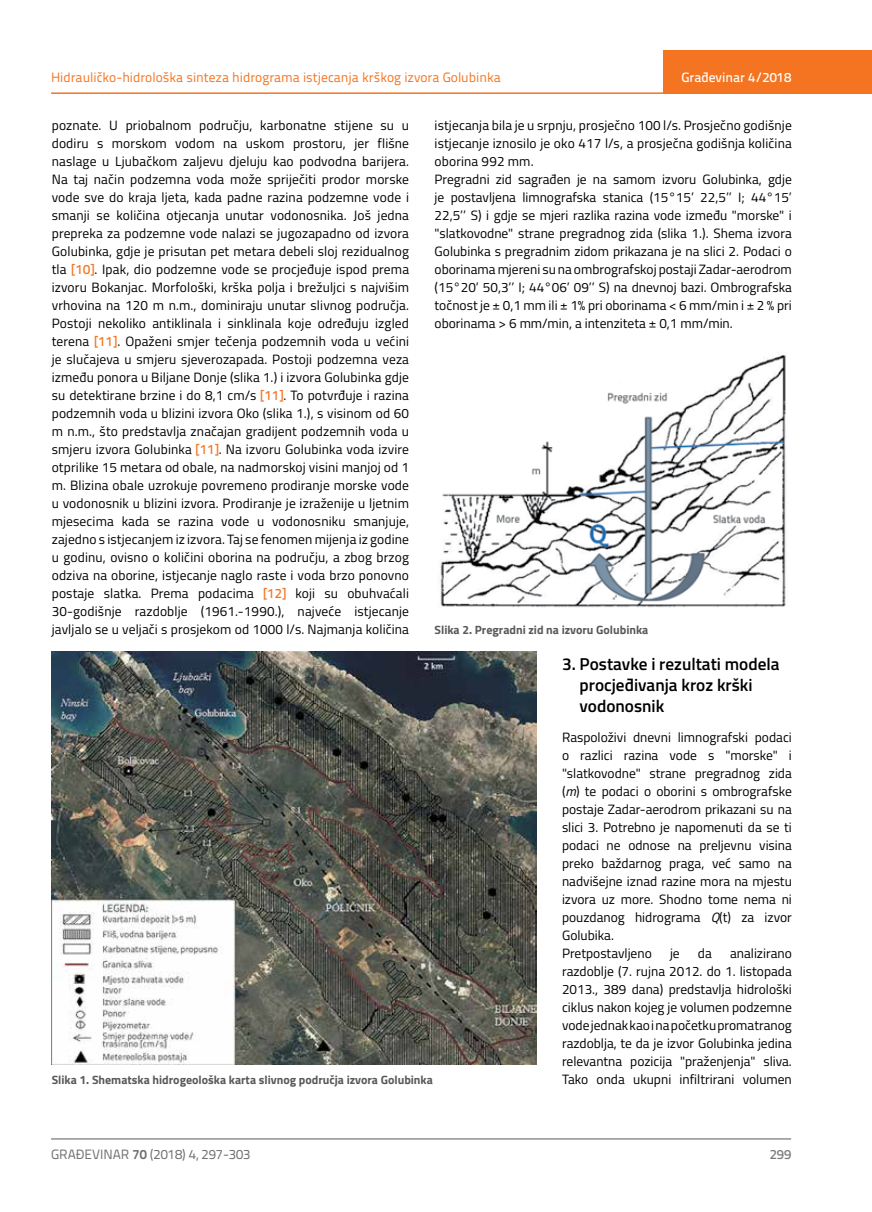
<style>
.page{position:relative;width:872px;height:1212px;background:#fff}
.page>*{position:absolute;margin:0;border:0;box-sizing:border-box;transform-origin:0 0}
.t1{font:600 17.25px/21px "Titillium";color:#000}
.t2{font:13.5px/18px "Titillium";color:#000;text-align:justify}
.t3{font:13.5px "Titillium Text 22 L";color:#f47421}
.t4{font:13.5px "Titillium Text 22 L";color:#6d6e71}
.t5{font:500 13.5px "Titillium Text 22 L";color:#fff}
.t6{font:500 13.5px "Titillium Text 22 L";color:#797a7d}
.t7{font:700 12px "Titillium";color:#58595b}
.s1{font-family:"Titillium Text 22 L";font-weight:500;color:#f47421}
.s2{font-style:italic}
.s3{font-weight:700}
</style>
<div class="page">
<hr style="left:51px;top:92px;width:821px;height:2px;background:#f47421">
<div style="left:663px;top:50px;width:209px;height:44px;background:#f47421"></div>
<hr style="left:51px;top:1139px;width:740px;height:1px;background:#58595b">
<img style="left:52px;top:652px;width:484px;height:412px">
<img style="left:440px;top:355px;width:346px;height:253px">
<p class="t3" style="left:51px;top:68px;width:451px">Hidrauličko-hidrološka sinteza hidrograma istjecanja krškog izvora Golubinka</p>
<p class="t2" style="left:52px;top:115px;width:359px">poznate. U priobalnom području, karbonatne stijene su u dodiru s morskom vodom na uskom prostoru, jer flišne naslage u Ljubačkom zaljevu djeluju kao podvodna barijera.<br>Na taj način podzemna voda može spriječiti prodor morske vode sve do kraja ljeta, kada padne razina podzemne vode i smanji se količina otjecanja unutar vodonosnika. Još jedna prepreka za podzemne vode nalazi se jugozapadno od izvora Golubinka, gdje je prisutan pet metara debeli sloj rezidualnog tla <span class="s1">[10]</span>. Ipak, dio podzemne vode se procjeđuje ispod prema izvoru Bokanjac. Morfološki, krška polja i brežuljci s najvišim vrhovina na 120 m n.m., dominiraju unutar slivnog područja.<br>Postoji nekoliko antiklinala i sinklinala koje određuju izgled terena <span class="s1">[11]</span>. Opaženi smjer tečenja podzemnih voda u većini je slučajeva u smjeru sjeverozapada. Postoji podzemna veza između ponora u Biljane Donje (slika 1.) i izvora Golubinka gdje su detektirane brzine i do 8,1 cm/s <span class="s1">[11]</span>. To potvrđuje i razina podzemnih voda u blizini izvora Oko (slika 1.), s visinom od 60 m n.m., što predstavlja značajan gradijent podzemnih voda u smjeru izvora Golubinka <span class="s1">[11]</span>. Na izvoru Golubinka voda izvire otprilike 15 metara od obale, na nadmorskoj visini manjoj od 1 m. Blizina obale uzrokuje povremeno prodiranje morske vode u vodonosnik u blizini izvora. Prodiranje je izraženije u ljetnim mjesecima kada se razina vode u vodonosniku smanjuje, zajedno s istjecanjem iz izvora. Taj se fenomen mijenja iz godine u godinu, ovisno o količini oborina na području, a zbog brzog odziva na oborine, istjecanje naglo raste i voda brzo ponovno postaje slatka. Prema podacima <span class="s1">[12]</span> koji su obuhvaćali 30-godišnje razdoblje (1961.-1990.), najveće istjecanje javljalo se u veljači s prosjekom od 1000 l/s. Najmanja količina</p>
<p class="t2" style="left:434px;top:115px;width:359px;text-align:left">istjecanja bila je u srpnju, prosječno 100 l/s. Prosječno godišnje istjecanje iznosilo je oko 417 l/s, a prosječna godišnja količina oborina 992 mm.<br>Pregradni zid sagrađen je na samom izvoru Golubinka, gdje je postavljena limnografska stanica (15°15’ 22,5’’ I; 44°15’ 22,5’’ S) i gdje se mjeri razlika razina vode između "morske" i "slatkovodne" strane pregradnog zida (slika 1.). Shema izvora Golubinka s pregradnim zidom prikazana je na slici 2. Podaci o oborinama mjereni su na ombrografskoj postaji Zadar-aerodrom (15°20’ 50,3’’ I; 44°06’ 09’’ S) na dnevnoj bazi. Ombrografska točnost je ± 0,1 mm ili ± 1% pri oborinama &lt; 6 mm/min i ± 2 % pri oborinama &gt; 6 mm/min, a intenziteta ± 0,1 mm/min.</p>
<p class="t5" style="left:681px;top:67px;width:111px">Građevinar 4/2018</p>
<p class="t7" style="left:434px;top:621px;width:215px">Slika 2. Pregradni zid na izvoru Golubinka</p>
<p class="t1" style="left:579px;top:652px;width:201px;text-indent:-18px">3. Postavke i rezultati modela procjeđivanja kroz krški vodonosnik</p>
<p class="t2" style="left:562px;top:728px;width:231px;text-align:left">Raspoloživi dnevni limnografski podaci o razlici razina vode s "morske" i "slatkovodne" strane pregradnog zida (<span class="s2">m</span>) te podaci o oborini s ombrografske postaje Zadar-aerodrom prikazani su na slici 3. Potrebno je napomenuti da se ti podaci ne odnose na preljevnu visina preko baždarnog praga, već samo na nadvišejne iznad razine mora na mjestu izvora uz more. Shodno tome nema ni pouzdanog hidrograma <span class="s2">Q</span>(t) za izvor Golubika.<br>Pretpostavljeno</p>
<p class="t2" style="left:562px;top:944px;width:231px;text-indent:168px">analizirano razdoblje (7. rujna 2012. do 1. listopada 2013., 389 dana) predstavlja hidrološki ciklus nakon kojeg je volumen podzemne vode jednak kao i na početku promatranog razdoblja, te da je izvor Golubinka jedina relevantna pozicija "praženjenja" sliva.</p>
<p class="t2" style="left:670px;top:944px;width:11px">je</p>
<p class="t2" style="left:698px;top:944px;width:15px">da</p>
<p class="t7" style="left:52px;top:1071px;width:383px">Slika 1. Shematska hidrogeološka karta slivnog područja izvora Golubinka</p>
<p class="t2" style="left:562px;top:1070px;width:231px">Tako onda ukupni infiltrirani volumen</p>
<p class="t4" style="left:51px;top:1144px;width:201px">GRAĐEVINAR <span class="s3">70</span> (2018) 4, 297-303</p>
<p class="t6" style="left:769px;top:1144px;width:23px">299</p>
</div>
